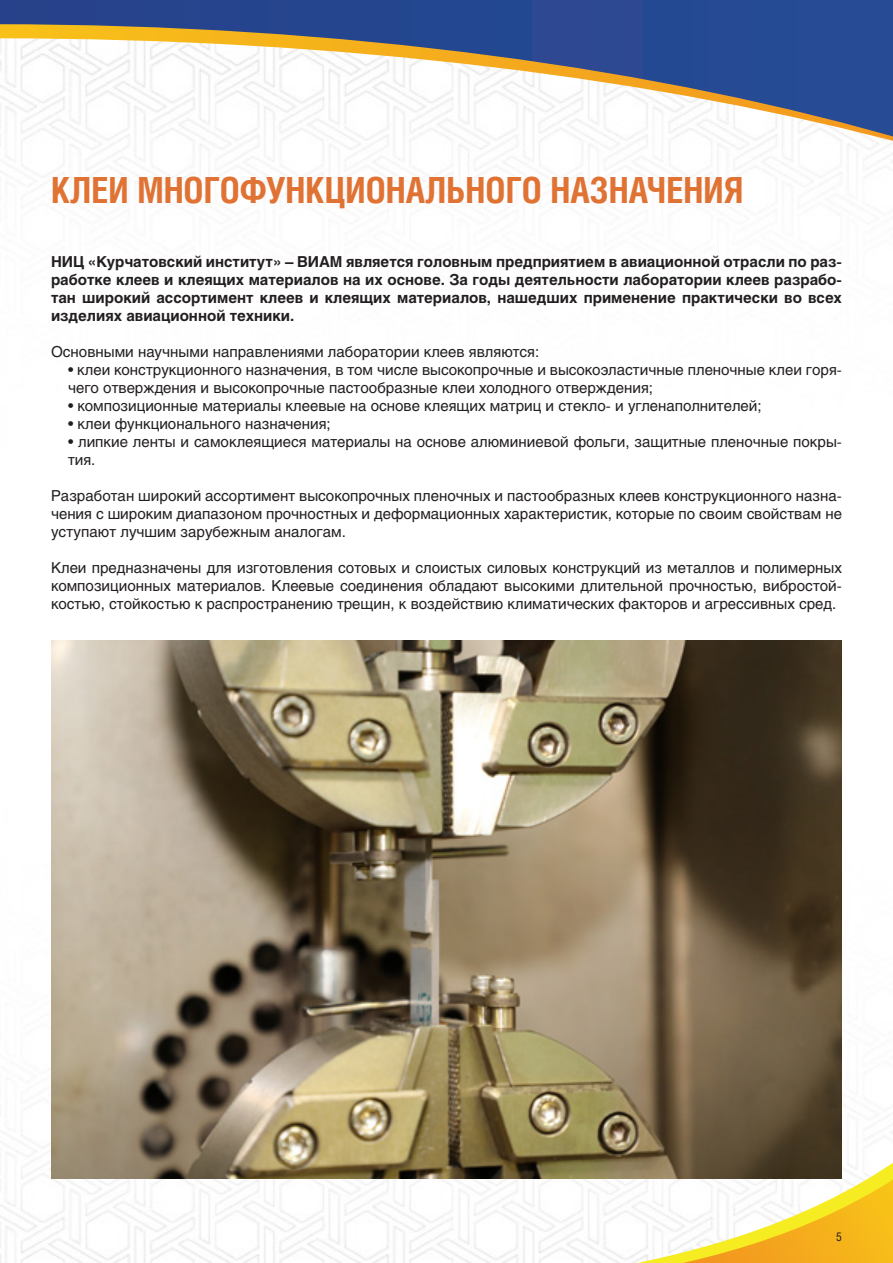
<style>
.page{position:relative;width:893px;height:1263px;background:#fff}
.page>*{position:absolute;margin:0;border:0;box-sizing:border-box;transform-origin:0 0}
.t1{font:700 36px "Helios Cond C";color:#e07233}
.t2{font:15px/18px "Helios C";color:#231f20}
.t3{font:700 15px/18px "Helios C";color:#231f20;text-align:justify}
.t4{font:12px "Helios Cond C";color:#231f20}
</style>
<div class="page">
<svg style="left:0;top:0;width:893px;height:142px"></svg>
<svg style="left:305px;top:1108px;width:588px;height:155px"></svg>
<svg style="left:570px;top:1167px;width:323px;height:96px"></svg>
<img style="left:51px;top:640px;width:791px;height:539px">
<p class="t1" style="left:51px;top:168px;width:694px">КЛЕИ МНОГОФУНКЦИОНАЛЬНОГО НАЗНАЧЕНИЯ</p>
<p class="t3" style="left:51px;top:252px;width:792px">НИЦ «Курчатовский институт» – ВИАМ является головным предприятием в авиационной отрасли по раз&shy;работке клеев и клеящих материалов на их основе. За годы деятельности лаборатории клеев разрабо&shy;тан широкий ассортимент клеев и клеящих материалов, нашедших применение практически во всех изделиях авиационной техники.</p>
<p class="t2" style="left:51px;top:342px;width:490px">Основными научными направлениями лаборатории клеев являются:</p>
<p class="t2" style="left:68px;top:360px;width:775px">• клеи конструкционного назначения, в том числе высокопрочные и высокоэластичные пленочные клеи горя&shy;чего отверждения и высокопрочные пастообразные клеи холодного отверждения;</p>
<p class="t2" style="left:68px;top:396px;width:695px">• композиционные материалы клеевые на основе клеящих матриц и стекло- и угленаполнителей;</p>
<p class="t2" style="left:68px;top:414px;width:264px">• клеи функционального назначения;</p>
<p class="t2" style="left:68px;top:432px;width:775px">• липкие ленты и самоклеящиеся материалы на основе алюминиевой фольги, защитные пленочные покры&shy;тия.</p>
<p class="t2" style="left:51px;top:486px;width:792px;text-align:justify">Разработан широкий ассортимент высокопрочных пленочных и пастообразных клеев конструкционного назна&shy;чения с широким диапазоном прочностных и деформационных характеристик, которые по своим свойствам не уступают лучшим зарубежным аналогам.</p>
<p class="t2" style="left:51px;top:558px;width:792px;text-align:justify">Клеи предназначены для изготовления сотовых и слоистых силовых конструкций из металлов и полимерных композиционных материалов. Клеевые соединения обладают высокими длительной прочностью, вибростой&shy;костью, стойкостью к распространению трещин, к воздействию климатических факторов и агрессивных сред.</p>
<p class="t4" style="left:836px;top:1229px;width:7px">5</p>
</div>
